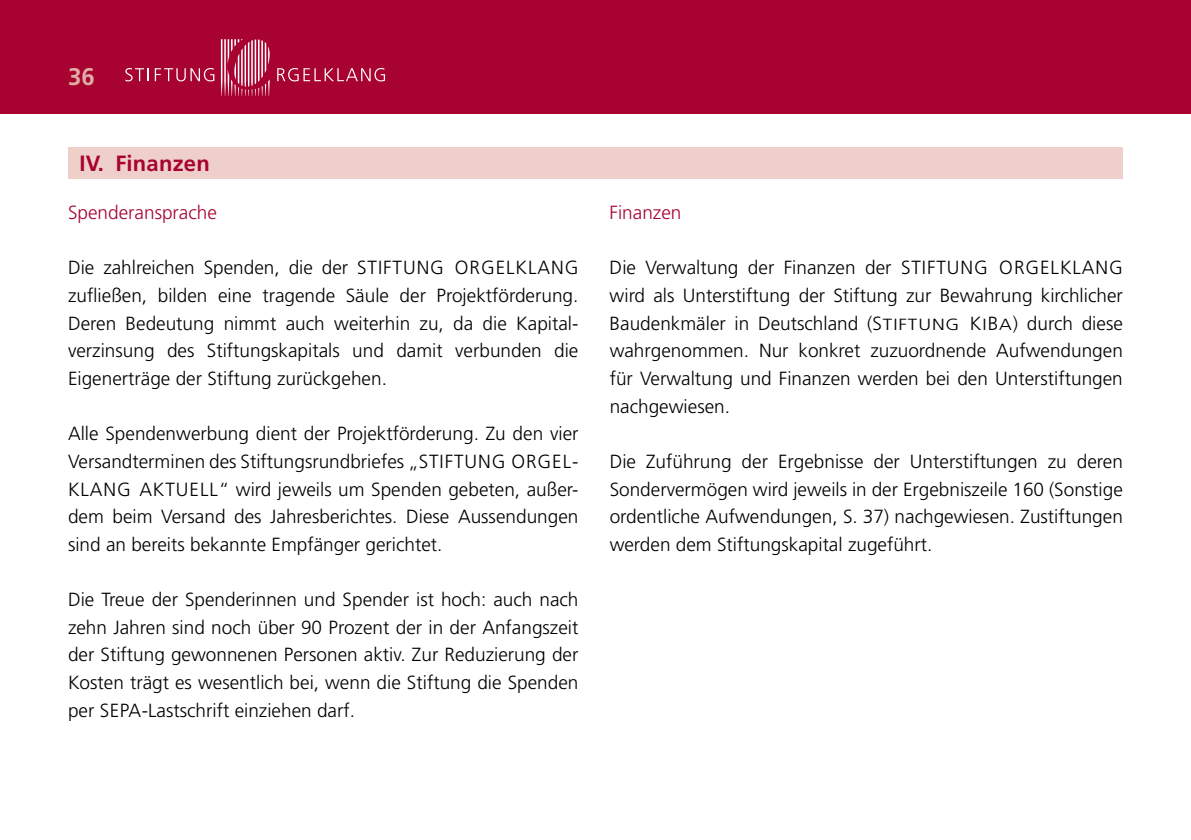
<style>
.page{position:relative;width:1191px;height:840px;background:#fff}
.page>*{position:absolute;margin:0;border:0;box-sizing:border-box;transform-origin:0 0}
.t1{font:700 24px "Frutiger LT Std";color:#e0aca6}
.t2{font:700 22px "Frutiger LT Std";letter-spacing:.01em;color:#a70230}
.t3{font:300 19px/27.6px "Frutiger LT Std";color:#000;text-align:justify}
.t4{font:300 19px "Frutiger LT Std";color:#a70230}
.s1{font-size:16.2px}
</style>
<div class="page">
<div style="left:0;top:0;width:1191px;height:113px;background:#a70230"></div>
<svg style="left:277px;top:68px;width:108px;height:13px"></svg>
<svg style="left:125px;top:68px;width:24px;height:13px"></svg>
<svg style="left:155px;top:68px;width:59px;height:13px"></svg>
<svg style="left:221px;top:39px;width:49px;height:57px"></svg>
<div style="left:68px;top:147px;width:1055px;height:32px;background:#eecfca"></div>
<p class="t1" style="left:68px;top:62px;width:28px">36</p>
<p class="t2" style="left:79px;top:150px;width:132px">IV. Finanzen</p>
<p class="t4" style="left:68px;top:202px;width:150px">Spenderansprache</p>
<p class="t3" style="left:68px;top:254px;width:512px">Die zahlreichen Spenden, die der Stiftung Orge lklang zufließen, bilden eine tragende Säule der Projektförderung.<br>Deren Bedeutung nimmt auch weiterhin zu, da die Kapital&shy;verzinsung des Stiftungskapitals und damit verbunden die Eigenerträge der Stiftung zurückgehen.</p>
<p class="t3" style="left:68px;top:420px;width:512px">Alle Spendenwerbung dient der Projektförderung. Zu den vier Versandterminen des Stiftungsrundbriefes „Stiftung Orge l&shy;klang aktue ll“ wird jeweils um Spenden gebeten, außer&shy;dem beim Versand des Jahresberichtes. Diese Aussendungen sind an bereits bekannte Empfänger gerichtet.</p>
<p class="t3" style="left:68px;top:585px;width:512px">Die Treue der Spenderinnen und Spender ist hoch: auch nach zehn Jahren sind noch über 90 Prozent der in der Anfangszeit der Stiftung gewonnenen Personen aktiv. Zur Reduzierung der Kosten trägt es wesentlich bei, wenn die Stiftung die Spenden per SEPA-Lastschrift einziehen darf.</p>
<p class="t4" style="left:609px;top:202px;width:73px">Finanzen</p>
<p class="t3" style="left:609px;top:254px;width:515px">Die Verwaltung der Finanzen der Stiftung Orge lklang wird als U nterstiftung der Stiftung zur Bewahrung kirchlicher Baudenkmäler in Deutschland (S<span class="s1">tiftung</span> K <span class="s1">I</span> B<span class="s1">A</span>) durch diese wahrgenommen. Nur konkret zuzuordnende Aufwendungen für Verwaltung und Finanzen werden bei den U nterstiftungen nachgewiesen.</p>
<p class="t3" style="left:609px;top:447px;width:515px">Die Zuführung der Ergebnisse der U nterstiftungen zu deren Sondervermögen wird jeweils in der Ergebniszeile 160 (Sonstige ordentliche Aufwendungen, S. 37) nachgewiesen. Zustiftungen werden dem Stiftungskapital zugeführt.</p>
</div>
